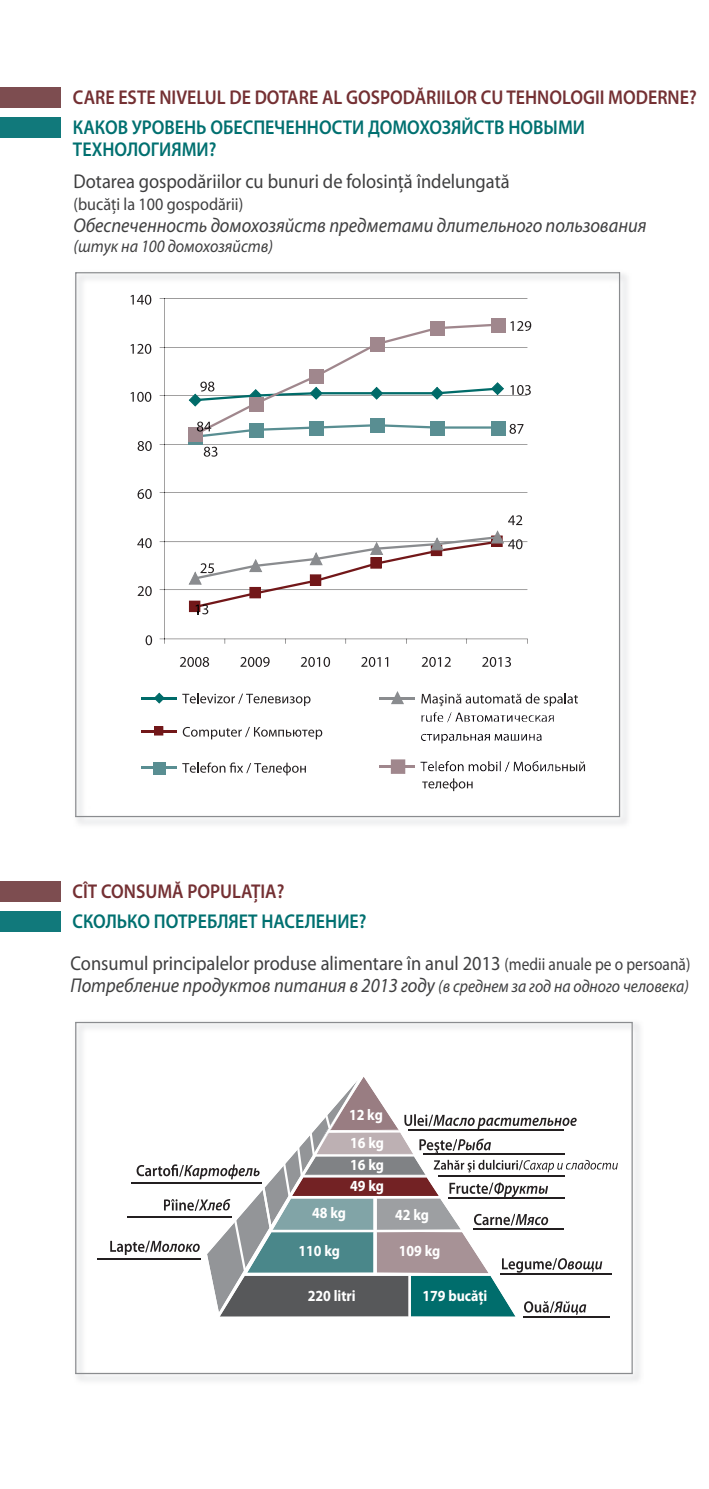
<style>
.page{position:relative;width:709px;height:1489px;background:#fff}
.page>*{position:absolute;margin:0;border:0;box-sizing:border-box;transform-origin:0 0}
.t1{font:20px/41.8px "Myriad Pro";color:#3f3f40;scale:.92 1}
.t2{font:italic 20px "Myriad Pro";color:#3f3f40;scale:.92 1}
.t3{font:600 20px "Myriad Pro";color:#743033;scale:.9 1}
.t4{font:600 20px/22px "Myriad Pro";color:#007070;scale:.9 1}
.t5{font:17.5px "Myriad Pro";color:#3f3f40;scale:.92 1}
.t6{font:italic 17.5px "Myriad Pro";color:#3f3f40;scale:.92 1}
.t7{font:700 15.5px "Myriad Pro";color:#fff;scale:.9 1}
.s1{font-weight:600;color:#007070}
.s2{font-size:17.5px}
</style>
<div class="page">
<div style="left:0;top:87px;width:61px;height:20px;background:#7d4d50"></div>
<div style="left:0;top:117px;width:61px;height:20px;background:#11797b"></div>
<svg style="left:75px;top:272px;width:545px;height:545px"></svg>
<hr style="left:142px;top:697px;width:35px;height:2px;background:#006b69">
<svg style="left:154px;top:692px;width:11px;height:11px"></svg>
<svg style="left:182px;top:693px;width:128px;height:13px"></svg>
<hr style="left:142px;top:730px;width:35px;height:2px;background:#721719">
<svg style="left:154px;top:726px;width:9px;height:9px"></svg>
<svg style="left:183px;top:726px;width:139px;height:13px"></svg>
<hr style="left:142px;top:766px;width:35px;height:2px;background:#598e92">
<div style="left:153px;top:761px;width:13px;height:13px;background:#598e92"></div>
<svg style="left:182px;top:762px;width:124px;height:13px"></svg>
<hr style="left:380px;top:697px;width:35px;height:2px;background:#8a8c8f">
<svg style="left:391px;top:691px;width:13px;height:13px"></svg>
<svg style="left:421px;top:693px;width:157px;height:13px"></svg>
<hr style="left:380px;top:764px;width:35px;height:3px;background:#a0878d">
<svg style="left:391px;top:759px;width:14px;height:14px"></svg>
<svg style="left:562px;top:761px;width:23px;height:10px"></svg>
<svg style="left:422px;top:778px;width:50px;height:13px"></svg>
<div style="left:0;top:881px;width:61px;height:20px;background:#7d4d50"></div>
<div style="left:0;top:911px;width:61px;height:20px;background:#11797b"></div>
<svg style="left:75px;top:1021px;width:557px;height:352px"></svg>
<img style="left:215px;top:1273px;width:304px;height:45px">
<div style="left:244px;top:1275px;width:164px;height:41px;background:#57585a"></div>
<img style="left:408px;top:1275px;width:3px;height:43px">
<img style="left:365px;top:1231px;width:126px;height:43px">
<img style="left:374px;top:1273px;width:119px;height:2px">
<img style="left:365px;top:1232px;width:8px;height:40px">
<img style="left:376px;top:1198px;width:89px;height:33px">
<img style="left:376px;top:1229px;width:88px;height:3px">
<img style="left:365px;top:1198px;width:8px;height:31px">
<img style="left:365px;top:1229px;width:9px;height:3px">
<img style="left:366px;top:1177px;width:77px;height:19px">
<img style="left:366px;top:1196px;width:77px;height:2px">
<img style="left:366px;top:1156px;width:64px;height:21px">
<img style="left:366px;top:1174px;width:63px;height:3px">
<img style="left:366px;top:1132px;width:51px;height:21px">
<img style="left:366px;top:1156px;width:48px;height:1px">
<img style="left:366px;top:1153px;width:51px;height:3px">
<img style="left:366px;top:1073px;width:37px;height:56px">
<img style="left:366px;top:1129px;width:37px;height:3px">
<img style="left:204px;top:1069px;width:161px;height:246px">
<img style="left:217px;top:1273px;width:27px;height:45px">
<img style="left:247px;top:1232px;width:22px;height:41px">
<svg style="left:233px;top:1214px;width:14px;height:60px"></svg>
<svg style="left:261px;top:1180px;width:11px;height:52px"></svg>
<svg style="left:282px;top:1126px;width:34px;height:72px"></svg>
<svg style="left:325px;top:1112px;width:6px;height:20px"></svg>
<img style="left:404px;top:1114px;width:29px;height:12px">
<img style="left:433px;top:1114px;width:143px;height:14px">
<img style="left:408px;top:1129px;width:155px;height:1px">
<img style="left:419px;top:1139px;width:14px;height:11px">
<img style="left:434px;top:1140px;width:18px;height:13px">
<svg style="left:452px;top:1138px;width:5px;height:12px"></svg>
<img style="left:458px;top:1138px;width:33px;height:12px">
<img style="left:423px;top:1153px;width:141px;height:1px">
<img style="left:434px;top:1159px;width:84px;height:13px">
<svg style="left:519px;top:1160px;width:4px;height:10px"></svg>
<img style="left:523px;top:1160px;width:40px;height:12px">
<img style="left:570px;top:1159px;width:48px;height:10px">
<svg style="left:566px;top:1162px;width:5px;height:7px"></svg>
<img style="left:438px;top:1175px;width:126px;height:1px">
<img style="left:449px;top:1182px;width:26px;height:11px">
<svg style="left:476px;top:1182px;width:17px;height:12px"></svg>
<img style="left:494px;top:1182px;width:18px;height:14px">
<img style="left:511px;top:1185px;width:37px;height:12px">
<img style="left:448px;top:1197px;width:116px;height:1px">
<img style="left:474px;top:1213px;width:36px;height:12px">
<svg style="left:510px;top:1213px;width:5px;height:12px"></svg>
<img style="left:515px;top:1213px;width:33px;height:12px">
<img style="left:473px;top:1228px;width:90px;height:1px">
<img style="left:502px;top:1258px;width:49px;height:14px">
<svg style="left:552px;top:1257px;width:5px;height:12px"></svg>
<img style="left:558px;top:1257px;width:44px;height:14px">
<img style="left:501px;top:1272px;width:111px;height:1px">
<img style="left:524px;top:1301px;width:17px;height:11px">
<img style="left:555px;top:1301px;width:15px;height:11px">
<svg style="left:542px;top:1301px;width:13px;height:11px"></svg>
<img style="left:571px;top:1304px;width:15px;height:10px">
<img style="left:523px;top:1315px;width:86px;height:1px">
<img style="left:110px;top:1240px;width:34px;height:14px">
<svg style="left:145px;top:1240px;width:16px;height:12px"></svg>
<img style="left:162px;top:1243px;width:38px;height:8px">
<img style="left:97px;top:1257px;width:104px;height:1px">
<svg style="left:164px;top:1199px;width:7px;height:11px"></svg>
<img style="left:171px;top:1198px;width:23px;height:12px">
<img style="left:199px;top:1198px;width:31px;height:12px">
<svg style="left:194px;top:1199px;width:6px;height:11px"></svg>
<img style="left:127px;top:1216px;width:104px;height:1px">
<img style="left:137px;top:1164px;width:41px;height:12px">
<svg style="left:179px;top:1164px;width:5px;height:12px"></svg>
<img style="left:184px;top:1164px;width:75px;height:15px">
<img style="left:131px;top:1182px;width:130px;height:1px">
<div style="left:164px;top:298px;width:363px;height:341px;background:#fff"></div>
<hr style="left:164px;top:589px;width:363px;height:1px;background:#312f30">
<hr style="left:164px;top:541px;width:363px;height:1px;background:#312f30">
<hr style="left:164px;top:492px;width:363px;height:1px;background:#312f30">
<hr style="left:164px;top:444px;width:363px;height:1px;background:#312f30">
<hr style="left:164px;top:395px;width:363px;height:1px;background:#312f30">
<hr style="left:164px;top:347px;width:363px;height:1px;background:#312f30">
<hr style="left:164px;top:298px;width:363px;height:1px;background:#312f30">
<hr style="left:164px;top:298px;width:1px;height:341px;background:#312f30">
<hr style="left:164px;top:638px;width:363px;height:1px;background:#312f30">
<svg style="left:160px;top:638px;width:5px;height:5px"></svg>
<div style="left:188px;top:430px;width:15px;height:14px;background:#598e92"></div>
<div style="left:188px;top:427px;width:15px;height:15px;background:#a0878d"></div>
<div style="left:490px;top:318px;width:15px;height:15px;background:#a0878d"></div>
<svg style="left:189px;top:515px;width:333px;height:99px"></svg>
<svg style="left:204px;top:446px;width:13px;height:10px"></svg>
<svg style="left:189px;top:321px;width:342px;height:117px"></svg>
<svg style="left:146px;top:635px;width:6px;height:10px"></svg>
<svg style="left:138px;top:586px;width:14px;height:10px"></svg>
<svg style="left:137px;top:538px;width:15px;height:10px"></svg>
<svg style="left:137px;top:489px;width:15px;height:10px"></svg>
<svg style="left:138px;top:441px;width:14px;height:10px"></svg>
<svg style="left:131px;top:392px;width:20px;height:10px"></svg>
<svg style="left:131px;top:344px;width:20px;height:10px"></svg>
<svg style="left:131px;top:295px;width:20px;height:10px"></svg>
<svg style="left:180px;top:657px;width:29px;height:10px"></svg>
<svg style="left:240px;top:657px;width:30px;height:10px"></svg>
<svg style="left:301px;top:657px;width:29px;height:10px"></svg>
<svg style="left:361px;top:657px;width:27px;height:10px"></svg>
<svg style="left:422px;top:657px;width:29px;height:10px"></svg>
<svg style="left:482px;top:657px;width:29px;height:10px"></svg>
<img style="left:421px;top:712px;width:132px;height:10px">
<p class="t3" style="left:73px;top:86px;width:694px">CARE ESTE NIVELUL DE DOTARE AL GOSPODĂRIILOR CU TEHNOLOGII MODERNE?</p>
<p class="t4" style="left:73px;top:116px;width:570px">КАКОВ УРОВЕНЬ ОБЕСПЕЧЕННОСТИ ДОМОХОЗЯЙСТВ НОВЫМИ<br>ТЕХНОЛОГИЯМИ?</p>
<p class="t1" style="left:74px;top:161px;width:475px">Dotarea gospodăriilor cu bunuri de folosinţă îndelungată</p>
<p class="t5" style="left:74px;top:195px;width:186px">(bucăţi la 100 gospodării)</p>
<p class="t2" style="left:74px;top:215px;width:624px">Обеспеченность домохозяйств предметами длительного пользования</p>
<p class="t6" style="left:74px;top:236px;width:218px">(штук на 100 домохозяйств)</p>
<p class="t3" style="left:73px;top:880px;width:237px">CÎT CONSUMĂ POPULAŢIA?</p>
<p class="t1" style="left:70px;top:901px;width:675px"><span class="s1">СКОЛЬКО ПОТРЕБЛЯЕТ НАСЕЛЕНИЕ?<br></span>Consumul principalelor produse alimentare în anul 2013 <span class="s2">(medii anuale pe o persoană)</span></p>
<p class="t2" style="left:70px;top:974px;width:673px">Потребление продуктов питания в 2013 году <span class="s2">(в среднем за год на одного человека)</span></p>
<p class="t7" style="left:349px;top:1106px;width:39px">12 kg</p>
<p class="t7" style="left:350px;top:1134px;width:39px">16 kg</p>
<p class="t7" style="left:350px;top:1155px;width:39px">16 kg</p>
<p class="t7" style="left:350px;top:1176px;width:39px">49 kg</p>
<p class="t7" style="left:312px;top:1203px;width:39px">48 kg</p>
<p class="t7" style="left:395px;top:1206px;width:39px">42 kg</p>
<p class="t7" style="left:298px;top:1241px;width:48px">110 kg</p>
<p class="t7" style="left:399px;top:1241px;width:48px">109 kg</p>
<p class="t7" style="left:308px;top:1286px;width:55px">220 litri</p>
<p class="t7" style="left:422px;top:1286px;width:74px">179 bucăţi</p>
</div>
